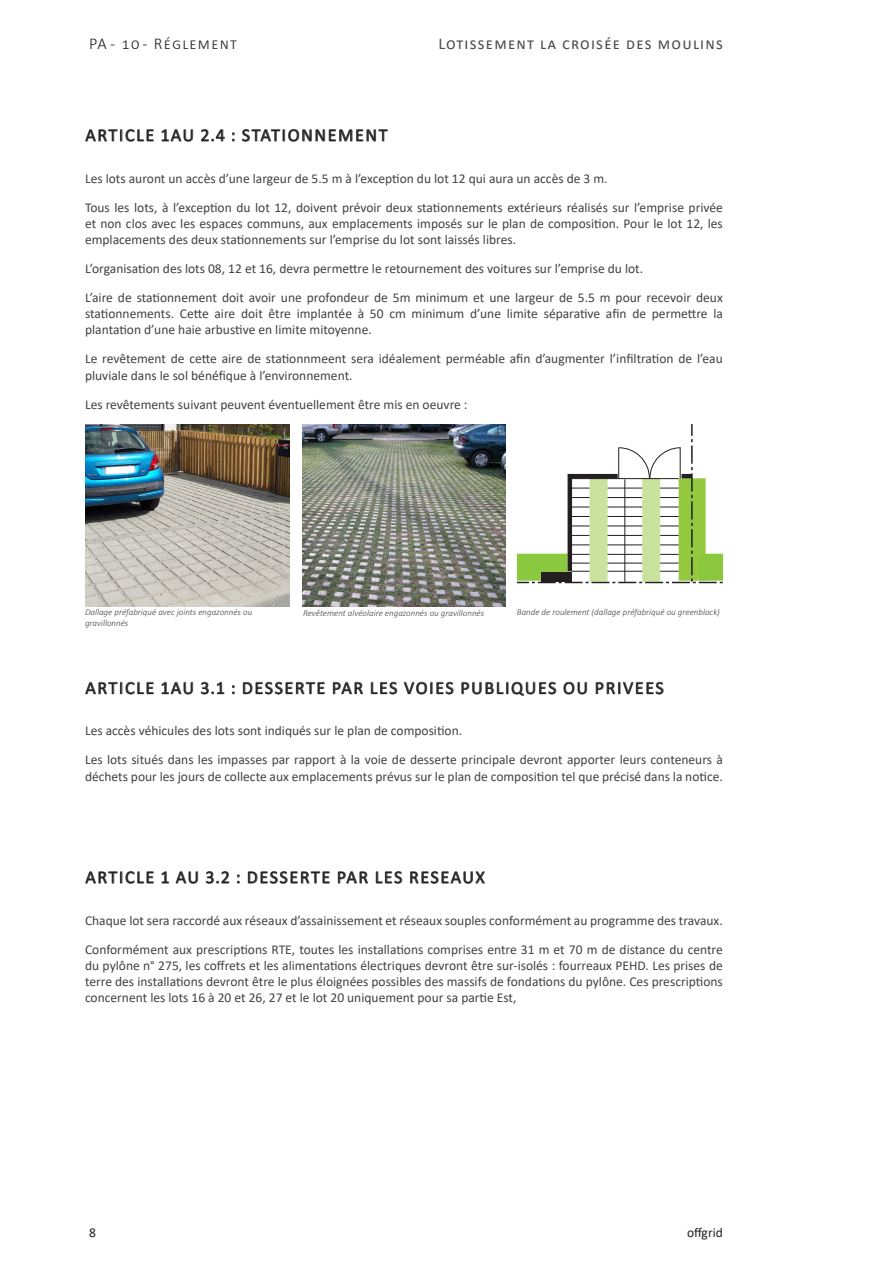
<style>
.page{position:relative;width:893px;height:1263px;background:#fff}
.page>*{position:absolute;margin:0;border:0;box-sizing:border-box;transform-origin:0 0}
.titre_premier{font:18px "Calibri";letter-spacing:.09em;color:#231f20}
.t1{font:16.5px "Calibri";letter-spacing:.075em;color:#4d4d4d}
.t2{font:300 16.5px "Calibri";letter-spacing:.075em;color:#231f20}
.texte{font:13.5px/16.2px "Calibri";color:#424242;text-align:justify}
.t3{font:13.5px "Calibri";color:#231f20}
.t4{font:italic 300 9px "Calibri";color:#424242}
</style>
<div class="page">
<svg style="left:85px;top:129px;width:69px;height:13px"></svg>
<svg style="left:162px;top:129px;width:31px;height:13px"></svg>
<svg style="left:201px;top:129px;width:24px;height:12px"></svg>
<svg style="left:232px;top:133px;width:3px;height:8px"></svg>
<svg style="left:242px;top:129px;width:146px;height:13px"></svg>
<img style="left:85px;top:424px;width:204px;height:183px">
<img style="left:302px;top:424px;width:203px;height:183px">
<svg style="left:106px;top:466px;width:28px;height:8px"></svg>
<svg style="left:517px;top:424px;width:206px;height:159px"></svg>
<hr style="left:625px;top:479px;width:1px;height:103px;background:#231f20">
<svg style="left:85px;top:681px;width:69px;height:14px"></svg>
<svg style="left:162px;top:681px;width:31px;height:14px"></svg>
<svg style="left:201px;top:682px;width:23px;height:12px"></svg>
<svg style="left:232px;top:685px;width:3px;height:9px"></svg>
<svg style="left:243px;top:682px;width:82px;height:12px"></svg>
<svg style="left:333px;top:681px;width:30px;height:14px"></svg>
<svg style="left:371px;top:682px;width:26px;height:12px"></svg>
<svg style="left:404px;top:681px;width:49px;height:14px"></svg>
<svg style="left:461px;top:682px;width:95px;height:14px"></svg>
<svg style="left:564px;top:682px;width:23px;height:12px"></svg>
<svg style="left:596px;top:681px;width:67px;height:14px"></svg>
<svg style="left:85px;top:871px;width:69px;height:13px"></svg>
<svg style="left:162px;top:871px;width:7px;height:12px"></svg>
<svg style="left:176px;top:871px;width:22px;height:13px"></svg>
<svg style="left:206px;top:871px;width:23px;height:13px"></svg>
<svg style="left:237px;top:875px;width:3px;height:9px"></svg>
<svg style="left:248px;top:871px;width:82px;height:13px"></svg>
<svg style="left:338px;top:871px;width:30px;height:13px"></svg>
<svg style="left:376px;top:871px;width:26px;height:13px"></svg>
<svg style="left:410px;top:871px;width:75px;height:13px"></svg>
<p class="t2" style="left:89px;top:33px;width:149px">PA - 10 - Réglement</p>
<p class="t1" style="left:438px;top:32px;width:286px">Lotissement la croisée des moulins</p>
<p class="titre_premier" style="left:85px;top:123px;width:304px">ARTICLE 1AU 2.4 : STATIONNEMENT</p>
<p class="texte" style="left:85px;top:170px;width:524px">Les lots auront un accès d’une largeur de 5.5 m à l’exception du lot 12 qui aura un accès de 3 m.</p>
<p class="texte" style="left:85px;top:199px;width:639px">Tous les lots, à l’exception du lot 12, doivent prévoir deux stationnements extérieurs réalisés sur l’emprise privée et non clos avec les espaces communs, aux emplacements imposés sur le plan de composition. Pour le lot 12, les emplacements des deux stationnements sur l’emprise du lot sont laissés libres.</p>
<p class="texte" style="left:85px;top:260px;width:560px">L’organisation des lots 08, 12 et 16, devra permettre le retournement des voitures sur l’emprise du lot.</p>
<p class="texte" style="left:85px;top:289px;width:639px">L’aire de stationnement doit avoir une profondeur de 5m minimum et une largeur de 5.5 m pour recevoir deux stationnements. Cette aire doit être implantée à 50 cm minimum d’une limite séparative afin de permettre la plantation d’une haie arbustive en limite mitoyenne.</p>
<p class="texte" style="left:85px;top:350px;width:639px">Le revêtement de cette aire de stationnmeent sera idéalement perméable afin d’augmenter l’infiltration de l’eau pluviale dans le sol bénéfique à l’environnement.</p>
<p class="texte" style="left:85px;top:396px;width:384px">Les revêtements suivant peuvent éventuellement être mis en oeuvre :</p>
<p class="t4" style="left:85px;top:607px;width:169px">Dallage préfabriqué avec joints engazonnés ou</p>
<p class="t4" style="left:517px;top:607px;width:205px">Bande de roulement (dallage préfabriqué ou greenblock)</p>
<p class="t4" style="left:85px;top:617px;width:45px">gravillonnés</p>
<p class="t4" style="left:303px;top:607px;width:183px">Revêtement alvéolaire engazonnés ou gravillonnés</p>
<p class="titre_premier" style="left:85px;top:675px;width:580px">ARTICLE 1AU 3.1 : DESSERTE PAR LES VOIES PUBLIQUES OU PRIVEES</p>
<p class="texte" style="left:85px;top:722px;width:379px">Les accès véhicules des lots sont indiqués sur le plan de composition.</p>
<p class="texte" style="left:85px;top:751px;width:639px">Les lots situés dans les impasses par rapport à la voie de desserte principale devront apporter leurs conteneurs à déchets pour les jours de collecte aux emplacements prévus sur le plan de composition tel que précisé dans la notice.</p>
<p class="titre_premier" style="left:85px;top:865px;width:401px">ARTICLE 1 AU 3.2 : DESSERTE PAR LES RESEAUX</p>
<p class="texte" style="left:85px;top:912px;width:639px">Chaque lot sera raccordé aux réseaux d’assainissement et réseaux souples conformément au programme des travaux.</p>
<p class="texte" style="left:85px;top:941px;width:639px">Conformément aux prescriptions RTE, toutes les installations comprises entre 31 m et 70 m de distance du centre du pylône n° 275, les coffrets et les alimentations électriques devront être sur-isolés : fourreaux PEHD. Les prises de terre des installations devront être le plus éloignées possibles des massifs de fondations du pylône. Ces prescriptions concernent les lots 16 à 20 et 26, 27 et le lot 20 uniquement pour sa partie Est,</p>
<p class="t3" style="left:89px;top:1223px;width:8px">8</p>
<p class="t3" style="left:687px;top:1223px;width:37px">offgrid</p>
</div>
